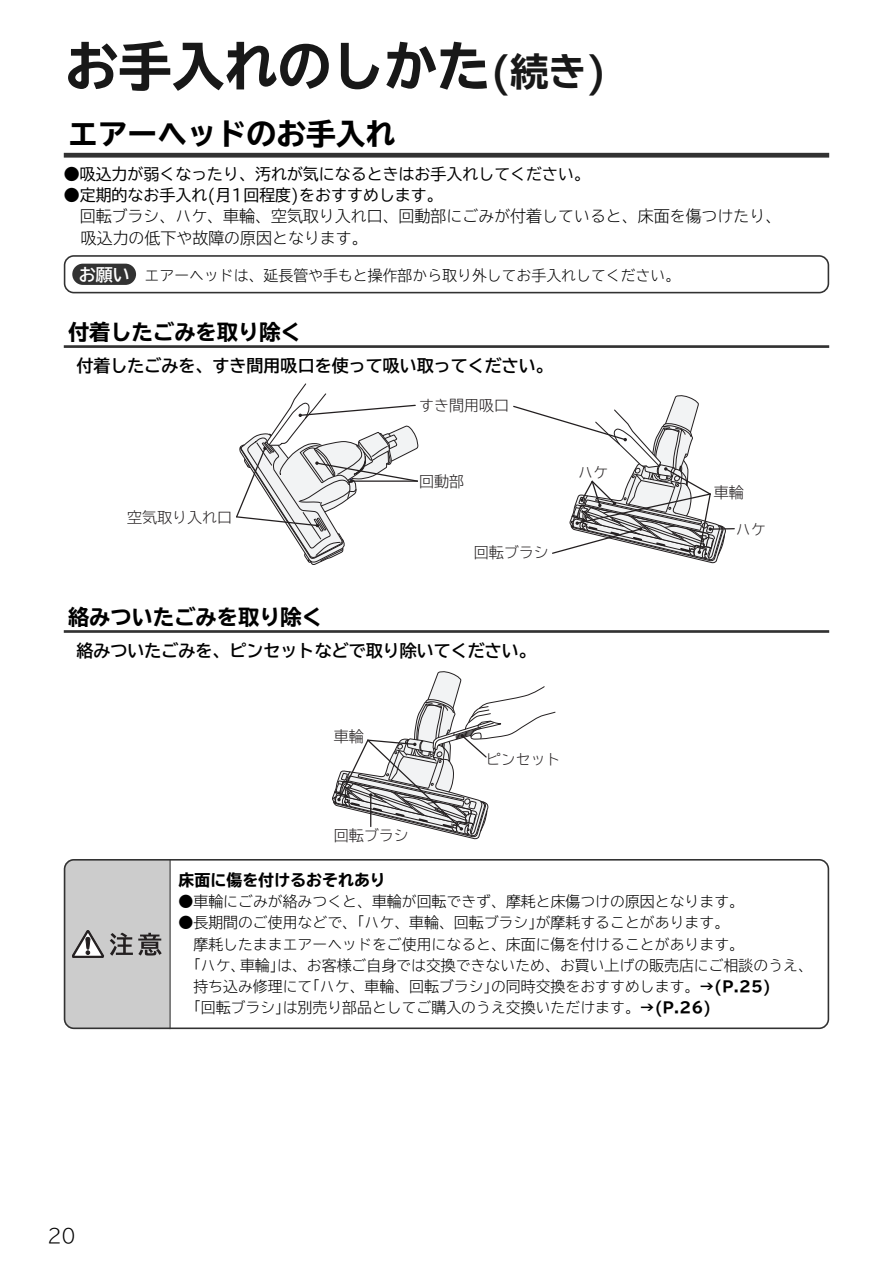
<style>
.page{position:relative;width:893px;height:1263px;background:#fff}
.page>*{position:absolute;margin:0;border:0;box-sizing:border-box;transform-origin:0 0}
.t1{font:700 expanded 53.1px "TBUD Go Std";color:#181818}
.t2{font:700 expanded 29.7px "TBUD Go Std";color:#000}
.t3{font:700 expanded 21.3px "TBUD Go Std";color:#000}
.t4{font:300 19.2px "TBUD Go Std Super";color:#000}
.t5{font:700 16.95px "TBUD Go Std";color:#000}
.t6{font:300 15.9px/21.3px "TBUD Go Std Super";color:#000}
.t7{font:15.9px "TBUD Go Std";color:#000}
.t8{font:700 expanded 15.9px "TBUD Go Std";color:#000}
.t9{font:15px "TBUD Go Std Super Light 90 pv RKSJ H";color:#231f20}
.t10{font:300 14.85px/21.3px "TBUD Go Std Super";color:#000}
.s1{font-size:38.25px}
.s2{font-family:"TBUD Go Std";font-weight:700;font-size:16.95px;color:#fff}
.s3{font-family:"TBUD Go Std";font-weight:700;font-stretch:expanded}
</style>
<div class="page">
<hr style="left:710px;top:528px;width:24px;height:2px;background:#231f20">
<svg style="left:513px;top:395px;width:213px;height:168px"></svg>
<svg style="left:236px;top:383px;width:183px;height:182px"></svg>
<svg style="left:332px;top:671px;width:224px;height:168px"></svg>
<div style="left:64px;top:153px;width:765px;height:5px;background:#323232"></div>
<hr style="left:64px;top:345px;width:765px;height:3px;background:#323232">
<hr style="left:64px;top:630px;width:765px;height:3px;background:#323232">
<svg style="left:64px;top:255px;width:765px;height:38px"></svg>
<div style="left:72px;top:264px;width:64px;height:21px;background:#323232;border-radius:11px"></div>
<svg style="left:64px;top:859px;width:765px;height:170px"></svg>
<svg style="left:72px;top:930px;width:32px;height:28px"></svg>
<svg style="left:110px;top:859px;width:60px;height:170px;background:#c1c1c1"></svg>
<hr style="left:170px;top:859px;width:1px;height:170px;background:#323232">
<h1 class="t1" style="left:65px;top:37px;width:543px">お手入れのしかた<span class="s1">(続き)</span></h1>
<h2 class="t2" style="left:68px;top:118px;width:329px">エアーヘッドのお手入れ</h2>
<p class="t7" style="left:64px;top:161px;width:528px">●吸込力が弱くなったり、汚れが気になるときはお手入れしてください。</p>
<p class="t7" style="left:64px;top:182px;width:381px">●定期的なお手入れ(月1回程度)をおすすめします。</p>
<p class="t6" style="left:80px;top:205px;width:703px">回転ブラシ、ハケ、車輪、空気取り入れ口、回動部にごみが付着していると、床面を傷つけたり、吸込力の低下や故障の原因となります。</p>
<p class="t10" style="left:79px;top:264px;width:603px"><span class="s2">お願い</span> エアーヘッドは、延長管や手もと操作部から取り外してお手入れしてください。</p>
<h3 class="t3" style="left:68px;top:320px;width:235px">付着したごみを取り除く</h3>
<p class="t5" style="left:77px;top:352px;width:478px">付着したごみを、すき間用吸口を使って吸い取ってください。</p>
<p class="t9" style="left:419px;top:393px;width:91px">すき間用吸口</p>
<p class="t9" style="left:127px;top:505px;width:106px">空気取り入れ口</p>
<h3 class="t3" style="left:68px;top:605px;width:257px">絡みついたごみを取り除く</h3>
<p class="t9" style="left:419px;top:469px;width:46px">回動部</p>
<p class="t9" style="left:474px;top:540px;width:76px">回転ブラシ</p>
<p class="t5" style="left:77px;top:637px;width:461px">絡みついたごみを、ピンセットなどで取り除いてください。</p>
<p class="t9" style="left:578px;top:460px;width:31px">ハケ</p>
<p class="t9" style="left:334px;top:724px;width:31px">車輪</p>
<p class="t9" style="left:334px;top:823px;width:76px">回転ブラシ</p>
<p class="t9" style="left:486px;top:747px;width:76px">ピンセット</p>
<p class="t9" style="left:714px;top:480px;width:31px">車輪</p>
<p class="t9" style="left:736px;top:517px;width:31px">ハケ</p>
<p class="t4" style="left:47px;top:1219px;width:30px">20</p>
<p class="t8" style="left:179px;top:871px;width:209px">床面に傷を付けるおそれあり</p>
<p class="t10" style="left:179px;top:890px;width:567px">●車輪にごみが絡みつくと、車輪が回転できず、摩耗と床傷つけの原因となります。</p>
<p class="t10" style="left:193px;top:912px;width:621px;text-indent:-15px">●長期間のご使用などで、｢ハケ、車輪、回転ブラシ｣が摩耗することがあります。<br>摩耗したままエアーヘッドをご使用になると、床面に傷を付けることがあります。<br>｢ハケ、車輪｣は、お客様ご自身では交換できないため、お買い上げの販売店にご相談のうえ、持ち込み修理にて｢ハケ、車輪、回転ブラシ｣の同時交換をおすすめします。<span class="s3">→(P.25)<br></span>｢回転ブラシ｣は別売り部品としてご購入のうえ交換いただけます。<span class="s3">→(P.26)</span></p>
</div>
